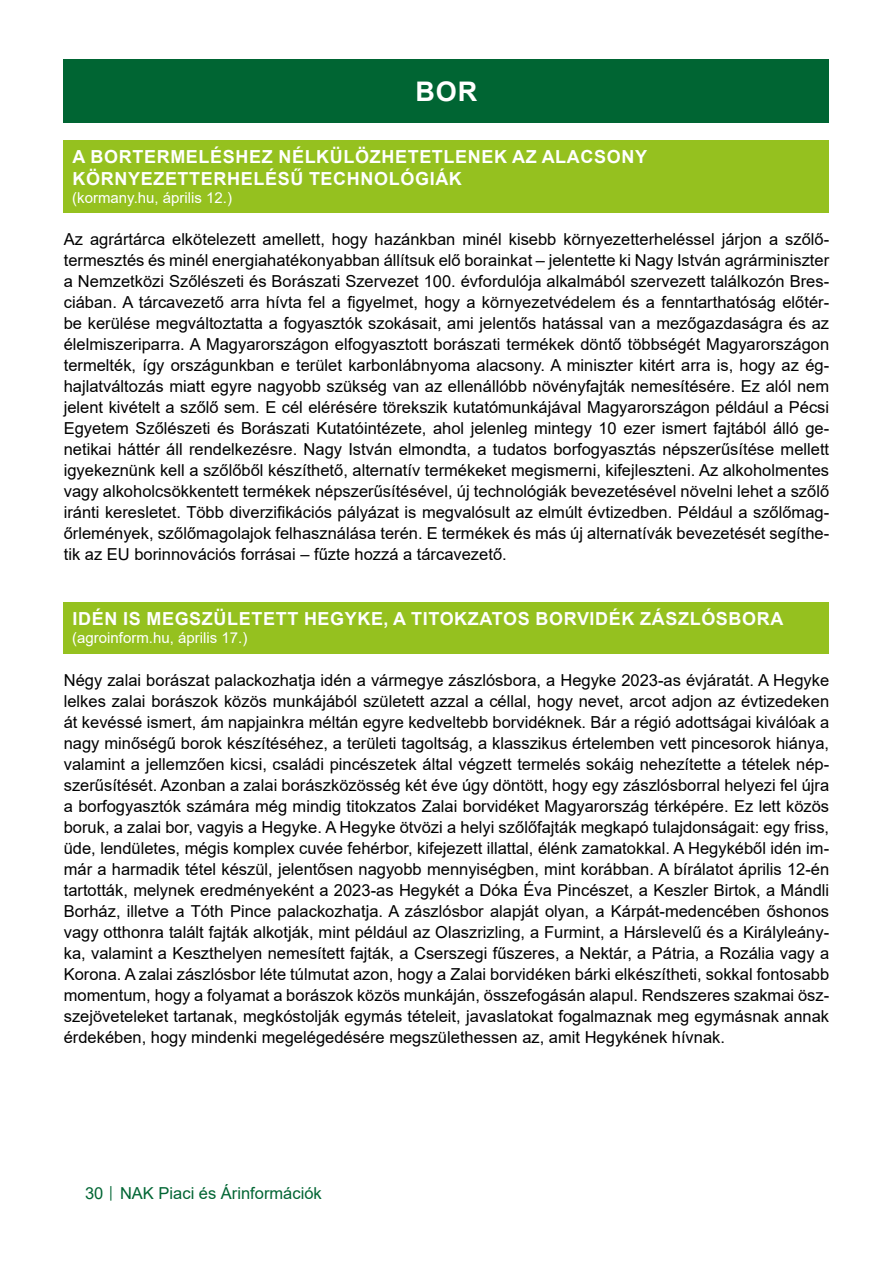
<style>
.page{position:relative;width:893px;height:1263px;background:#fff}
.page>*{position:absolute;margin:0;border:0;box-sizing:border-box;transform-origin:0 0}
.Cím_01{font:700 27px "Arial";color:#fff}
.Cím_02{font:700 18px/21.6px "Arial";letter-spacing:.035em;color:#fff}
.Szoveg{font:16.5px/21px "Arial";color:#000;text-align:justify}
.t1{font:16.5px "Arial";color:#006533}
.Cím_03{font:15px "Arial";color:#fff}
.s1{font-size:12px}
</style>
<div class="page">
<div style="left:64px;top:60px;width:765px;height:63px;background:#006533"></div>
<div style="left:64px;top:140px;width:765px;height:73px;background:#95c11f"></div>
<div style="left:64px;top:602px;width:765px;height:51px;background:#95c11f"></div>
<p class="Cím_01" style="left:416px;top:73px;width:63px">BOR</p>
<p class="Cím_02" style="left:73px;top:146px;width:576px">A BORTERMELÉSHEZ NÉLKÜLÖZHETETLENEK AZ ALACSONY<br>KÖRNYEZETTERHELÉSŰ TECHNOLÓGIÁK</p>
<p class="Cím_03" style="left:72px;top:187px;width:161px">(kormany.hu, április 12.)</p>
<p class="Szoveg" style="left:64px;top:229px;width:767px">Az agrártárca elkötelezett amellett, hogy hazánkban minél kisebb környezetterheléssel járjon a szőlő&shy;termesztés és minél energiahatékonyabban állítsuk elő borainkat – jelentette ki Nagy István agrárminiszter a Nemzetközi Szőlészeti és Borászati Szervezet 100. évfordulója alkalmából szervezett találkozón Bres&shy;ciában. A tárcavezető arra hívta fel a figyelmet, hogy a környezetvédelem és a fenntarthatóság előtér&shy;be kerülése megváltoztatta a fogyasztók szokásait, ami jelentős hatással van a mezőgazdaságra és az élelmiszeriparra. A Magyarországon elfogyasztott borászati termékek döntő többségét Magyarországon termelték, így országunkban e terület karbonlábnyoma alacsony. A miniszter kitért arra is, hogy az ég&shy;hajlatváltozás miatt egyre nagyobb szükség van az ellenállóbb növényfajták nemesítésére. Ez alól nem jelent kivételt a szőlő sem. E cél elérésére törekszik kutatómunkájával Magyarországon például a Pécsi Egyetem Szőlészeti és Borászati Kutatóintézete, ahol jelenleg mintegy 10 ezer ismert fajtából álló ge&shy;netikai háttér áll rendelkezésre. Nagy István elmondta, a tudatos borfogyasztás népszerűsítése mellett igyekeznünk kell a szőlőből készíthető, alternatív termékeket megismerni, kifejleszteni. Az alkoholmentes vagy alkoholcsökkentett termékek népszerűsítésével, új technológiák bevezetésével növelni lehet a szőlő iránti keresletet. Több diverzifikációs pályázat is megvalósult az elmúlt évtizedben. Például a szőlőmag&shy;őrlemények, szőlőmagolajok felhasználása terén. E termékek és más új alternatívák bevezetését segíthe&shy;tik az EU borinnovációs forrásai – fűzte hozzá a tárcavezető.</p>
<p class="Cím_02" style="left:73px;top:608px;width:712px">IDÉN IS MEGSZÜLETETT HEGYKE, A TITOKZATOS BORVIDÉK ZÁSZLÓSBORA</p>
<p class="Cím_03" style="left:72px;top:628px;width:177px">(agroinform.hu, április 17.)</p>
<p class="Szoveg" style="left:64px;top:670px;width:767px">Négy zalai borászat palackozhatja idén a vármegye zászlósbora, a Hegyke 2023-as évjáratát. A Hegyke lelkes zalai borászok közös munkájából született azzal a céllal, hogy nevet, arcot adjon az évtizedeken át kevéssé ismert, ám napjainkra méltán egyre kedveltebb borvidéknek. Bár a régió adottságai kiválóak a nagy minőségű borok készítéséhez, a területi tagoltság, a klasszikus értelemben vett pincesorok hiánya, valamint a jellemzően kicsi, családi pincészetek által végzett termelés sokáig nehezítette a tételek nép&shy;szerűsítését. Azonban a zalai borászközösség két éve úgy döntött, hogy egy zászlósborral helyezi fel újra a borfogyasztók számára még mindig titokzatos Zalai borvidéket Magyarország térképére. Ez lett közös boruk, a zalai bor, vagyis a Hegyke. A Hegyke ötvözi a helyi szőlőfajták megkapó tulajdonságait: egy friss, üde, lendületes, mégis komplex cuvée fehérbor, kifejezett illattal, élénk zamatokkal. A Hegykéből idén im&shy;már a harmadik tétel készül, jelentősen nagyobb mennyiségben, mint korábban. A bírálatot április 12-én tartották, melynek eredményeként a 2023-as Hegykét a Dóka Éva Pincészet, a Keszler Birtok, a Mándli Borház, illetve a Tóth Pince palackozhatja. A zászlósbor alapját olyan, a Kárpát-medencében őshonos vagy otthonra talált fajták alkotják, mint például az Olaszrizling, a Furmint, a Hárslevelű és a Királyleány&shy;ka, valamint a Keszthelyen nemesített fajták, a Cserszegi fűszeres, a Nektár, a Pátria, a Rozália vagy a Korona. A zalai zászlósbor léte túlmutat azon, hogy a Zalai borvidéken bárki elkészítheti, sokkal fontosabb momentum, hogy a folyamat a borászok közös munkáján, összefogásán alapul. Rendszeres szakmai ös - szejöveteleket tartanak, megkóstolják egymás tételeit, javaslatokat fogalmaznak meg egymásnak annak érdekében, hogy mindenki megelégedésére megszülethessen az, amit Hegykének hívnak.</p>
<p class="t1" style="left:85px;top:1182px;width:238px">30 <span class="s1">│</span> NAK Piaci és Árinformációk</p>
</div>
